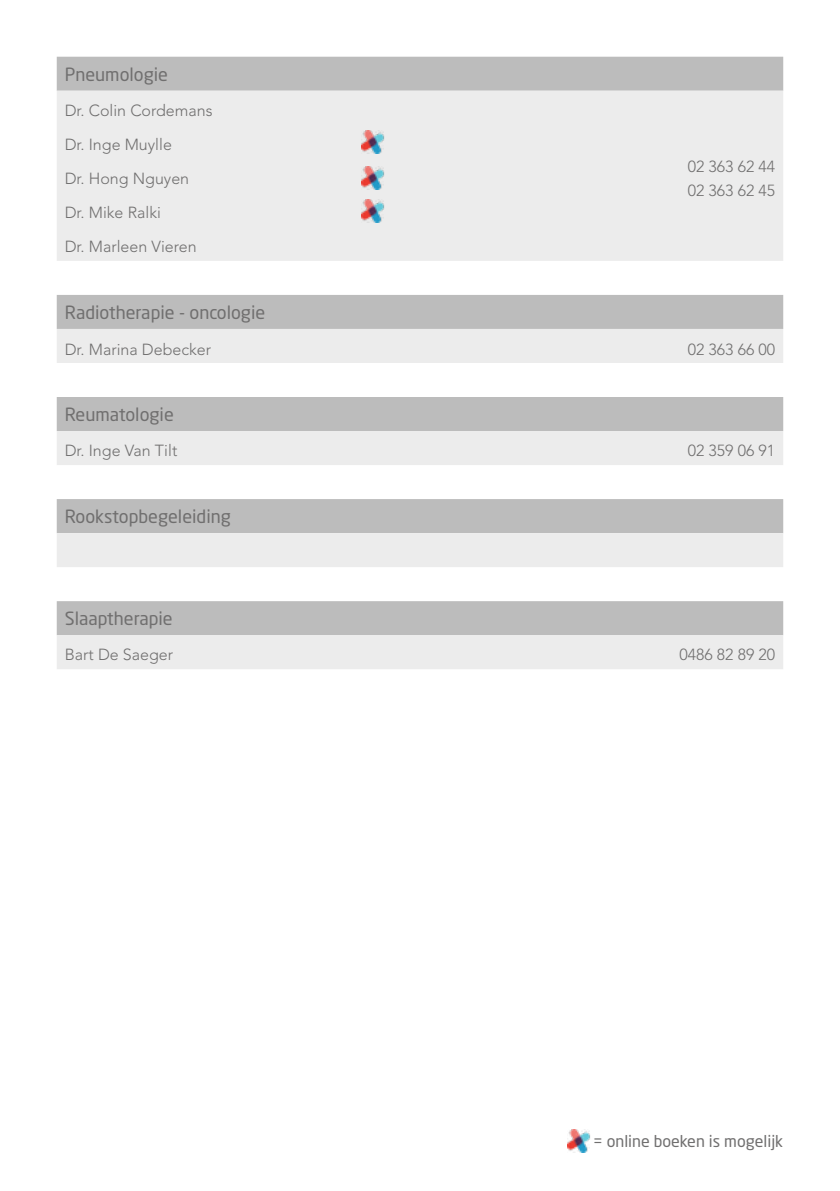
<style>
.page{position:relative;width:840px;height:1191px;background:#fff}
.page>*{position:absolute;margin:0;border:0;box-sizing:border-box;transform-origin:0 0}
.t1{font:18px "Neo Sans Pro";color:#706f6f}
.t2{font:300 16px/34px "Avenir";color:#706f6f}
.t3{font:16px "Neo Sans Pro";color:#706f6f}
</style>
<div class="page">
<img style="left:567px;top:1129px;width:23px;height:23px">
<div style="left:57px;top:57px;width:725px;height:34px;background:#bcbcbc"></div>
<svg style="left:57px;top:91px;width:725px;height:578px;fill:#ececec"></svg>
<img style="left:361px;top:130px;width:28px;height:23px">
<img style="left:361px;top:200px;width:28px;height:22px">
<img style="left:361px;top:167px;width:28px;height:22px">
<p class="t1" style="left:65px;top:63px;width:105px">Pneumologie</p>
<p class="t2" style="left:65px;top:94px;width:149px">Dr. Colin Cordemans</p>
<p class="t2" style="left:65px;top:128px;width:133px">Dr. Inge Muylle<br>Dr. Hong Nguyen<br>Dr. Mike Ralki<br>Dr. Marleen Vieren</p>
<p class="t2" style="left:687px;top:155px;width:89px;line-height:24px">02 363 62 44<br>02 363 62 45</p>
<p class="t1" style="left:65px;top:301px;width:202px">Radiotherapie - oncologie</p>
<p class="t2" style="left:65px;top:332px;width:148px">Dr. Marina Debecker</p>
<p class="t2" style="left:687px;top:332px;width:89px">02 363 66 00</p>
<p class="t1" style="left:65px;top:403px;width:110px">Reumatologie</p>
<p class="t2" style="left:65px;top:434px;width:114px">Dr. Inge Van Tilt</p>
<p class="t2" style="left:687px;top:434px;width:89px">02 359 06 91</p>
<p class="t1" style="left:65px;top:505px;width:167px">Rookstopbegeleiding</p>
<p class="t1" style="left:65px;top:607px;width:109px">Slaaptherapie</p>
<p class="t2" style="left:65px;top:638px;width:110px">Bart De Saeger</p>
<p class="t2" style="left:679px;top:638px;width:97px">0486 82 89 20</p>
<p class="t3" style="left:592px;top:1131px;width:191px">= online boeken is mogelijk</p>
</div>
